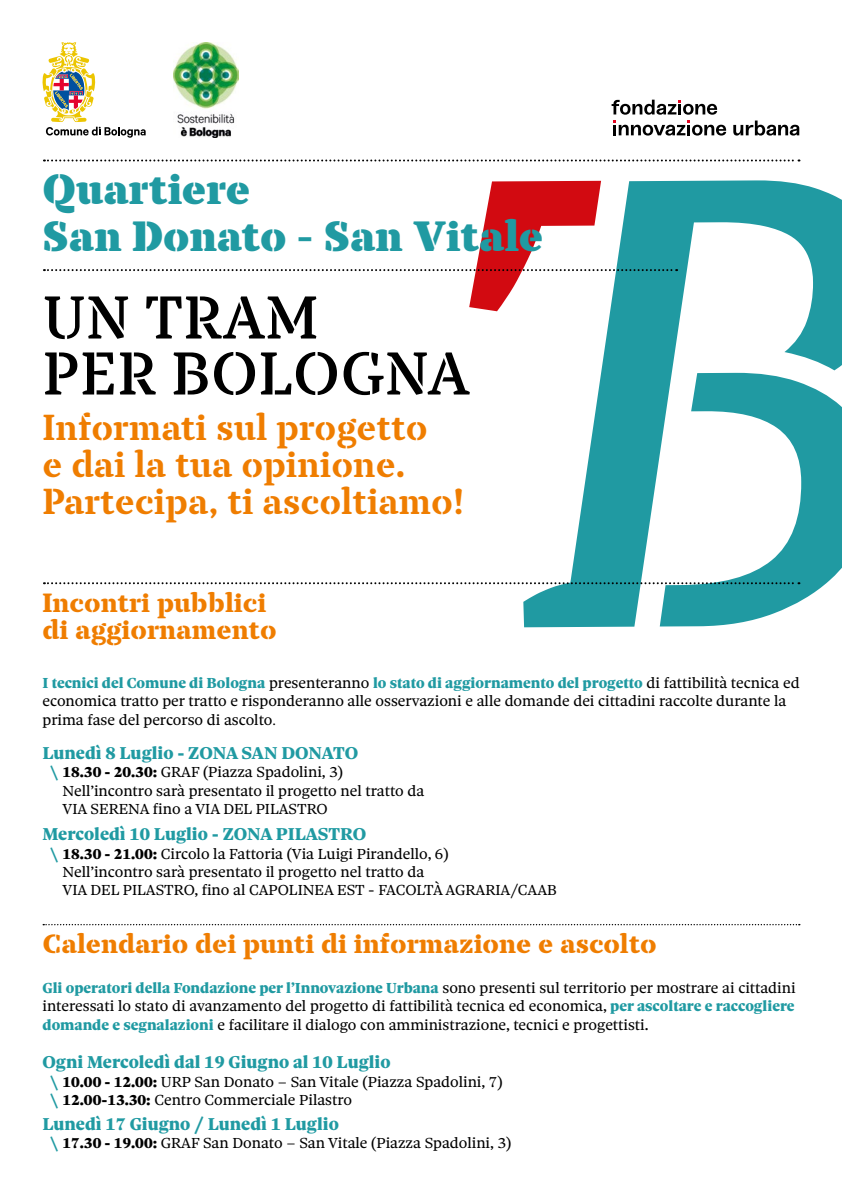
<style>
.page{position:relative;width:842px;height:1191px;background:#fff}
.page>*{position:absolute;margin:0;border:0;box-sizing:border-box;transform-origin:0 0}
.t1{font:600 60px/56px "TT Tricks Stencil";color:#000}
.t2{font:900 42px/47px "TT Tricks Stencil";color:#209aa2}
.t3{font:700 35.9px/37px "TT Tricks Stencil";color:#ef7d00}
.t4{font:800 26.8px/26.8px "TT Tricks Stencil";color:#ef7d00}
.t5{font:900 18.3px "Sole Serif Text";color:#209aa2}
.t6{font:15.5px/18.3px "Sole Serif Text";color:#000}
.s1{font-weight:900;color:#209aa2}
.s2{font-family:"Minion Pro"}
.s3{font-weight:900}
</style>
<div class="page">
<svg style="left:523px;top:180px;width:319px;height:447px"></svg>
<svg style="left:660px;top:373px;width:182px;height:253px"></svg>
<svg style="left:43px;top:924px;width:757px;height:1px"></svg>
<svg style="left:44px;top:181px;width:633px;height:130px"></svg>
<svg style="left:44px;top:159px;width:755px;height:2px"></svg>
<svg style="left:733px;top:120px;width:66px;height:16px"></svg>
<svg style="left:612px;top:100px;width:114px;height:36px"></svg>
<svg style="left:43px;top:42px;width:103px;height:96px"></svg>
<img style="left:173px;top:42px;width:65px;height:96px">
<svg style="left:44px;top:582px;width:755px;height:2px"></svg>
<h2 class="t2" style="left:43px;top:167px;width:502px">Quartiere<br>San Donato - San Vitale</h2>
<h1 class="t1" style="left:43px;top:290px;width:429px">UN TRAM<br>PER BOLOGNA</h1>
<h3 class="t3" style="left:43px;top:409px;width:423px">Informati sul progetto<br>e dai la tua opinione.<br>Partecipa, ti ascoltiamo!</h3>
<h3 class="t4" style="left:43px;top:590px;width:236px">Incontri pubblici di aggiornamento</h3>
<p class="t6" style="left:43px;top:674px;width:758px"><span class="s1">I tecnici del Comune di Bologna</span> presenteranno <span class="s1">lo stato di aggiornamento del progetto</span> di fattibilità tecnica ed economica tratto per tratto e risponderanno alle osservazioni e alle domande dei cittadini raccolte durante la prima fase del percorso di ascolto<span class="s2">.</span></p>
<p class="t5" style="left:43px;top:742px;width:317px">Lunedì 8 Luglio - ZONA SAN DONATO</p>
<p class="t6" style="left:63px;top:763px;width:363px;text-indent:-12px"><span class="s1">\</span> <span class="s3">18.30 - 20.30:</span> GRAF (Piazza Spadolini, 3)<br>Nell’incontro sarà presentato il progetto nel tratto da<br>VIA SERENA fino a VIA DEL PILASTRO</p>
<p class="t5" style="left:43px;top:824px;width:325px">Mercoledì 10 Luglio - ZONA PILASTRO</p>
<p class="t6" style="left:63px;top:844px;width:496px;text-indent:-12px"><span class="s1">\</span> <span class="s3">18.30 - 21.00:</span> Circolo la Fattoria (Via Luigi Pirandello, 6)<br>Nell’incontro sarà presentato il progetto nel tratto da<br>VIA DEL PILASTRO, fino al CAPOLINEA EST - FACOLTÀ AGRARIA/CAAB</p>
<h3 class="t4" style="left:43px;top:931px;width:616px">Calendario dei punti di informazione e ascolto</h3>
<p class="t6" style="left:43px;top:978px;width:754px;text-align:justify"><span class="s1">Gli operatori della Fondazione per l’Innovazione Urbana</span> sono presenti sul territorio per mostrare ai cittadini interessati lo stato di avanzamento del progetto di fattibilità tecnica ed economica, <span class="s1">per ascoltare e raccogliere domande e segnalazioni</span> e facilitare il dialogo con amministrazione, tecnici e progettisti.</p>
<p class="t5" style="left:43px;top:1051px;width:350px">Ogni Mercoledì dal 19 Giugno al 10 Luglio</p>
<p class="t6" style="left:50px;top:1072px;width:454px"><span class="s1">\</span> <span class="s3">10.00 - 12.00:</span> URP San Donato – San Vitale (Piazza Spadolini, 7) <span class="s1">\</span> <span class="s3">12.00-13.30:</span> Centro Commerciale Pilastro</p>
<p class="t5" style="left:43px;top:1113px;width:298px">Lunedì 17 Giugno / Lunedì 1 Luglio</p>
<p class="t6" style="left:50px;top:1134px;width:463px"><span class="s1">\</span> <span class="s3">17.30 - 19.00:</span> GRAF San Donato – San Vitale (Piazza Spadolini, 3)</p>
</div>
